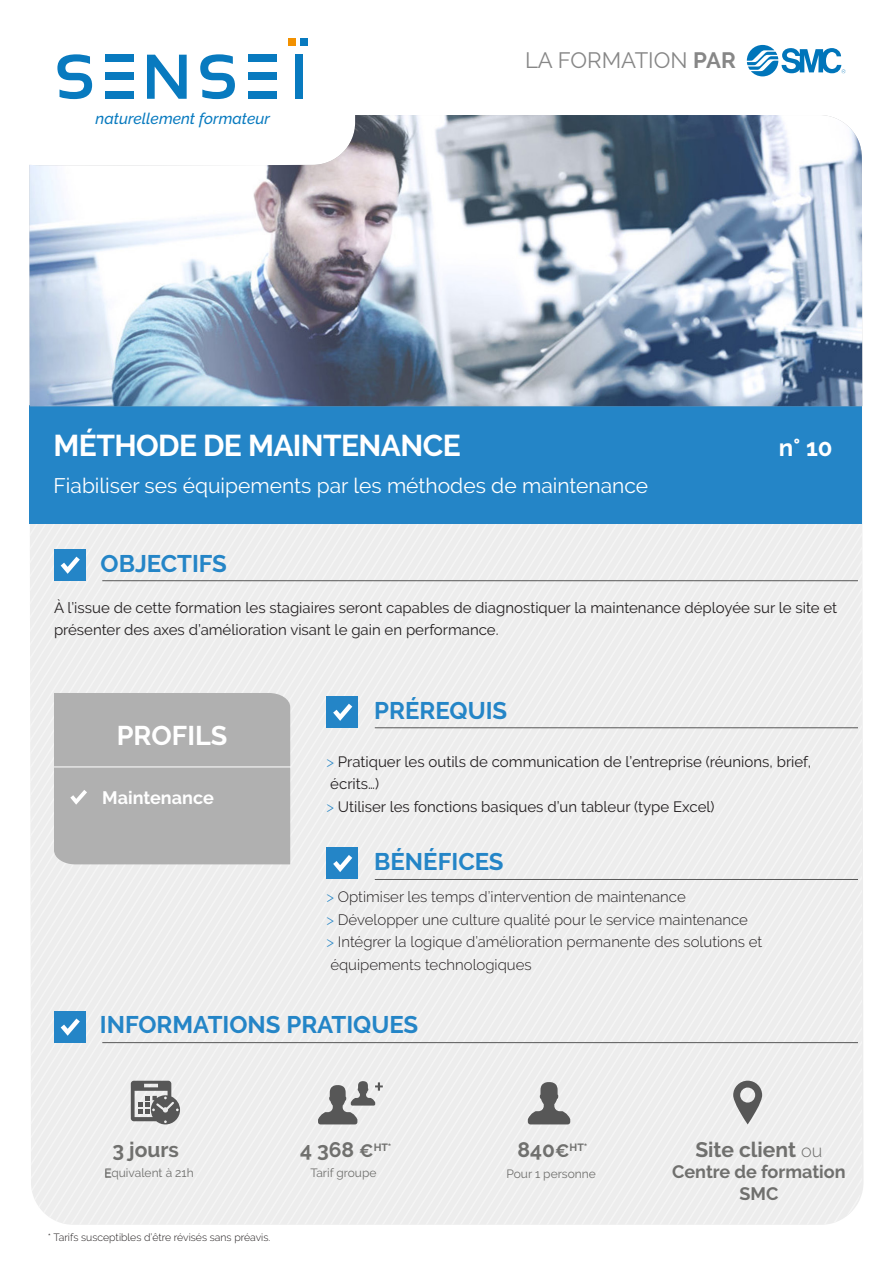
<style>
.page{position:relative;width:893px;height:1263px;background:#fff}
.page>*{position:absolute;margin:0;border:0;box-sizing:border-box;transform-origin:0 0}
.t1{font:700 30px "Raleway";letter-spacing:-.02em;color:#fff}
.t2{font:700 27px "Raleway";color:#fff}
.t3{font:700 24px "Raleway";color:#2485c7}
.t4{font:700 24px "Raleway";color:#fff}
.t5{font:22.2px "Raleway";color:#878787}
.t6{font:21px "Raleway";color:#fff}
.t7{font:700 21px "Raleway";color:#70706e}
.t8{font:700 18px "Raleway";color:#70706e}
.t9{font:700 18px "Raleway";color:#fff}
.t10{font:italic 500 15.6px "Raleway";color:#087abf}
.t11{font:15px "Raleway";color:#231f20}
.t12{font:300 15px "Raleway";color:#231f20}
.t13{font:12px "Raleway";color:#70706e}
.t14{font:300 10.5px "Raleway";color:#231f20}
.s1{font-weight:700}
.s2{font-weight:300;color:#2485c7}
.s3{color:#2485c7}
.s4{font-size:18px}
.s5{font-weight:300;font-size:18px}
</style>
<div class="page">
<div style="left:416px;top:523px;width:446px;height:702px;background:#ededed"></div>
<div style="left:425px;top:533px;width:437px;height:692px;background:#ededed"></div>
<div style="left:434px;top:546px;width:428px;height:679px;background:#ededed"></div>
<div style="left:442px;top:560px;width:420px;height:665px;background:#ededed"></div>
<div style="left:451px;top:574px;width:411px;height:651px;background:#ededed"></div>
<div style="left:460px;top:587px;width:402px;height:638px;background:#ededed"></div>
<div style="left:468px;top:601px;width:394px;height:624px;background:#ededed"></div>
<div style="left:477px;top:615px;width:385px;height:610px;background:#ededed"></div>
<div style="left:486px;top:629px;width:376px;height:596px;background:#ededed"></div>
<div style="left:494px;top:642px;width:368px;height:583px;background:#ededed"></div>
<div style="left:503px;top:656px;width:359px;height:569px;background:#ededed"></div>
<div style="left:512px;top:670px;width:350px;height:555px;background:#ededed"></div>
<div style="left:520px;top:683px;width:342px;height:542px;background:#ededed"></div>
<div style="left:529px;top:697px;width:333px;height:528px;background:#ededed"></div>
<div style="left:538px;top:711px;width:324px;height:514px;background:#ededed"></div>
<div style="left:546px;top:725px;width:316px;height:500px;background:#ededed"></div>
<div style="left:555px;top:738px;width:307px;height:487px;background:#ededed"></div>
<div style="left:564px;top:752px;width:298px;height:473px;background:#ededed"></div>
<div style="left:572px;top:766px;width:290px;height:459px;background:#ededed"></div>
<div style="left:581px;top:780px;width:281px;height:445px;background:#ededed"></div>
<div style="left:590px;top:793px;width:272px;height:432px;background:#ededed"></div>
<div style="left:598px;top:807px;width:264px;height:418px;background:#ededed"></div>
<div style="left:607px;top:821px;width:255px;height:404px;background:#ededed"></div>
<div style="left:616px;top:834px;width:246px;height:391px;background:#ededed"></div>
<div style="left:624px;top:848px;width:238px;height:377px;background:#ededed"></div>
<div style="left:633px;top:862px;width:229px;height:363px;background:#ededed"></div>
<div style="left:642px;top:876px;width:220px;height:349px;background:#ededed"></div>
<div style="left:650px;top:889px;width:212px;height:336px;background:#ededed"></div>
<div style="left:659px;top:903px;width:203px;height:322px;background:#ededed"></div>
<div style="left:668px;top:917px;width:194px;height:308px;background:#ededed"></div>
<div style="left:676px;top:930px;width:186px;height:295px;background:#ededed"></div>
<div style="left:685px;top:944px;width:177px;height:281px;background:#ededed"></div>
<div style="left:288px;top:38px;width:8px;height:8px;background:#f29100"></div>
<div style="left:300px;top:38px;width:8px;height:8px;background:#087abf"></div>
<svg style="left:57px;top:54px;width:35px;height:45px"></svg>
<svg style="left:147px;top:55px;width:40px;height:44px"></svg>
<svg style="left:200px;top:54px;width:35px;height:45px"></svg>
<div style="left:295px;top:55px;width:8px;height:44px;background:#087abf"></div>
<div style="left:249px;top:55px;width:28px;height:7px;background:#087abf"></div>
<div style="left:249px;top:73px;width:28px;height:7px;background:#087abf"></div>
<div style="left:249px;top:92px;width:28px;height:7px;background:#087abf"></div>
<div style="left:106px;top:55px;width:28px;height:7px;background:#087abf"></div>
<div style="left:106px;top:73px;width:28px;height:7px;background:#087abf"></div>
<div style="left:106px;top:92px;width:28px;height:7px;background:#087abf"></div>
<svg style="left:528px;top:1082px;width:42px;height:42px;background:#9f9f9f"></svg>
<div style="left:694px;top:958px;width:168px;height:267px;background:#ededed"></div>
<svg style="left:318px;top:1081px;width:65px;height:43px;background:#b0b0b0"></svg>
<svg style="left:747px;top:45px;width:98px;height:31px"></svg>
<div style="left:29px;top:405px;width:833px;height:118px;background:#2485c7"></div>
<img style="left:29px;top:115px;width:833px;height:291px">
<hr style="left:102px;top:580px;width:756px;height:1px;background:#575757">
<div style="left:54px;top:549px;width:31px;height:32px;background:#2485c7"></div>
<svg style="left:60px;top:556px;width:20px;height:18px"></svg>
<div style="left:54px;top:693px;width:236px;height:171px;background:#b0b0b0"></div>
<hr style="left:54px;top:766px;width:237px;height:1px;background:#fff">
<hr style="left:375px;top:879px;width:483px;height:1px;background:#575757">
<hr style="left:375px;top:727px;width:483px;height:1px;background:#575757">
<div style="left:326px;top:696px;width:32px;height:32px;background:#2485c7"></div>
<svg style="left:333px;top:703px;width:20px;height:18px"></svg>
<div style="left:326px;top:847px;width:32px;height:32px;background:#2485c7"></div>
<svg style="left:333px;top:855px;width:20px;height:17px"></svg>
<hr style="left:102px;top:1042px;width:756px;height:1px;background:#575757">
<div style="left:54px;top:1011px;width:31px;height:32px;background:#2485c7"></div>
<svg style="left:60px;top:1018px;width:20px;height:18px"></svg>
<svg style="left:131px;top:1081px;width:49px;height:43px;background:#929292"></svg>
<p class="t10" style="left:96px;top:109px;width:176px">naturellement formateur</p>
<h3 class="t5" style="left:525px;top:47px;width:212px">LA FORMATION <span class="s1">PAR</span></h3>
<p class="t1" style="left:54px;top:428px;width:409px">MÉTHODE DE MAINTENANCE</p>
<p class="t4" style="left:779px;top:434px;width:55px">n° 10</p>
<p class="t6" style="left:54px;top:474px;width:596px">Fiabiliser ses équipements par les méthodes de maintenance</p>
<p class="t3" style="left:101px;top:550px;width:128px">OBJECTIFS</p>
<p class="t11" style="left:54px;top:599px;width:785px">À l’issue de cette formation les stagiaires seront capables de diagnostiquer la maintenance déployée sur le site et</p>
<p class="t11" style="left:54px;top:621px;width:446px">présenter des axes d’amélioration visant le gain en performance.</p>
<p class="t2" style="left:117px;top:720px;width:112px">PROFILS</p>
<p class="t9" style="left:102px;top:787px;width:113px">Maintenance</p>
<p class="t3" style="left:374px;top:696px;width:135px">PRÉREQUIS</p>
<p class="t11" style="left:326px;top:753px;width:486px"><span class="s2">&gt;</span> Pratiquer les outils de communication de l’entreprise (réunions, brief,</p>
<p class="t11" style="left:330px;top:775px;width:50px">écrits…)</p>
<p class="t11" style="left:326px;top:798px;width:390px"><span class="s2">&gt;</span> Utiliser les fonctions basiques d’un tableur (type Excel)</p>
<p class="t3" style="left:374px;top:848px;width:131px">BÉNÉFICES</p>
<p class="t12" style="left:326px;top:888px;width:361px"><span class="s3">&gt;</span> Optimiser les temps d’intervention de maintenance</p>
<p class="t12" style="left:326px;top:911px;width:423px"><span class="s3">&gt;</span> Développer une culture qualité pour le service maintenance</p>
<p class="t12" style="left:326px;top:933px;width:437px"><span class="s3">&gt;</span> Intégrer la logique d’amélioration permanente des solutions et</p>
<p class="t12" style="left:330px;top:956px;width:203px">équipements technologiques</p>
<p class="t3" style="left:100px;top:1011px;width:320px">INFORMATIONS PRATIQUES</p>
<p class="t7" style="left:113px;top:1137px;width:68px">3 jours</p>
<p class="t7" style="left:300px;top:1137px;width:93px">4 368 <span class="s4">€</span><sup>HT*</sup></p>
<p class="t7" style="left:518px;top:1137px;width:71px">840<span class="s4">€</span><sup>HT*</sup></p>
<p class="t7" style="left:695px;top:1137px;width:128px">Site client <span class="s5">ou</span></p>
<p class="t8" style="left:672px;top:1162px;width:175px">Centre de formation</p>
<p class="t8" style="left:739px;top:1183px;width:40px">SMC</p>
<p class="t13" style="left:104px;top:1166px;width:91px">Equivalent à 21h</p>
<p class="t13" style="left:310px;top:1166px;width:68px">Tarif groupe</p>
<p class="t13" style="left:506px;top:1167px;width:91px">Pour 1 personne</p>
<p class="t14" style="left:48px;top:1231px;width:224px">* Tarifs susceptibles d’être révisés sans préavis.</p>
</div>
